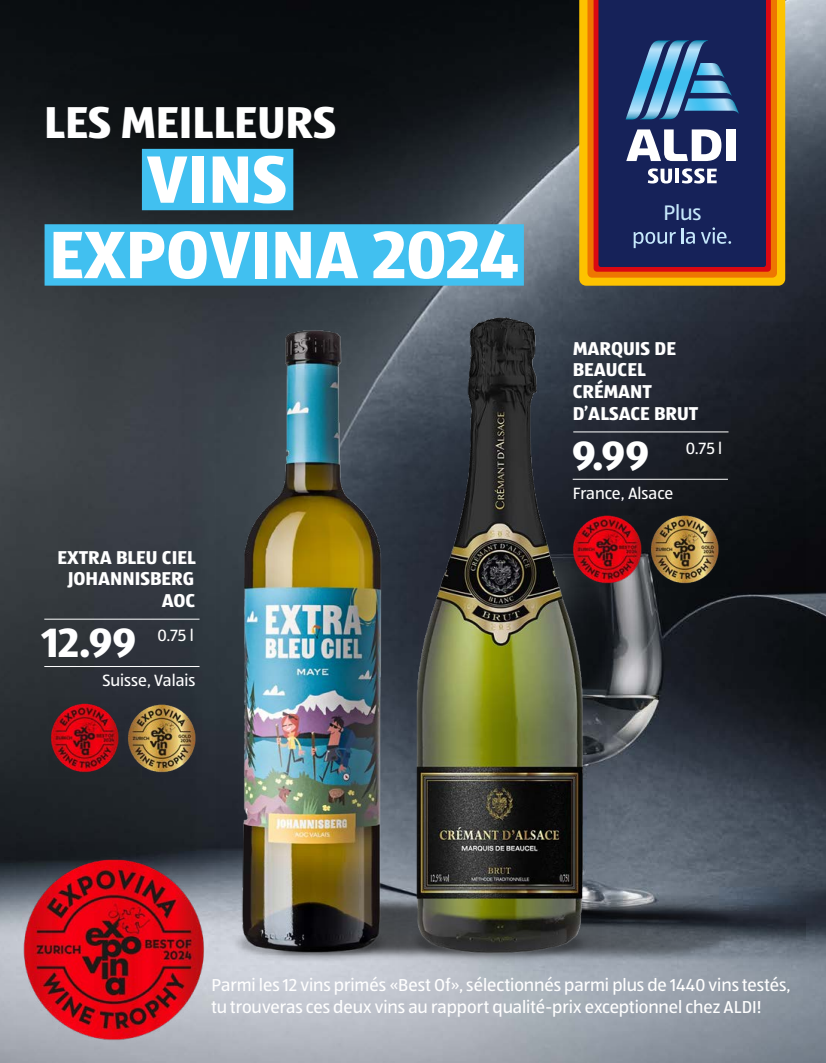
<style>
.page{position:relative;width:826px;height:1063px;background:#fff}
.page>*{position:absolute;margin:0;border:0;box-sizing:border-box;transform-origin:0 0}
.t1{font:700 69.38px/75.4px "ALDISUEDOT";color:#fff}
.t2{font:700 46.25px "ALDISUEDOT";color:#fff}
.t3{font:700 42.5px "ALDISUEDOT";color:#fff}
.t4{font:21.75px "ALDISUEDOT";color:#c6e8fb}
.t5{font:700 19.25px/21.6px "ALDISUEDOT";color:#fff;text-align:right}
.t6{font:17.88px/21.5px "ALDISUEDOT";letter-spacing:-.005em;color:#fff}
.t7{font:16.88px "ALDISUEDOT";color:#fff}
</style>
<div class="page">
<img style="left:0;top:0;width:826px;height:1063px">
<img style="left:216px;top:322px;width:589px;height:639px">
<img style="left:0;top:35px;width:457px;height:198px">
<hr style="left:44px;top:619px;width:155px;height:1px;background:#fff">
<hr style="left:44px;top:666px;width:155px;height:1px;background:#fff">
<img style="left:398px;top:300px;width:203px;height:673px">
<img style="left:48px;top:698px;width:153px;height:78px">
<img style="left:17px;top:842px;width:204px;height:210px">
<img style="left:571px;top:510px;width:153px;height:78px">
<hr style="left:573px;top:431px;width:155px;height:1px;background:#fff">
<hr style="left:572px;top:479px;width:156px;height:1px;background:#fff">
<svg style="left:579px;top:0;width:206px;height:286px;background:#f8bf01"></svg>
<svg style="left:587px;top:0;width:190px;height:278px;background:#ee7900"></svg>
<svg style="left:593px;top:0;width:178px;height:272px;background:#dc0f10"></svg>
<div style="left:598px;top:0;width:168px;height:267px;background:#162259"></div>
<hr style="left:675px;top:169px;width:4px;height:14px;background:#fff">
<svg style="left:647px;top:168px;width:25px;height:16px"></svg>
<svg style="left:682px;top:168px;width:34px;height:16px"></svg>
<div style="left:726px;top:129px;width:10px;height:32px;background:#fff"></div>
<svg style="left:626px;top:129px;width:95px;height:32px"></svg>
<svg style="left:625px;top:40px;width:114px;height:80px;background:#3f709f"></svg>
<svg style="left:633px;top:228px;width:62px;height:20px"></svg>
<svg style="left:701px;top:227px;width:30px;height:17px"></svg>
<div style="left:142px;top:149px;width:151px;height:61px;background:#41c0f0"></div>
<div style="left:45px;top:224px;width:479px;height:62px;background:#41c0f0"></div>
<h2 class="t2" style="left:44px;top:91px;width:293px">LES MEILLEURS</h2>
<h1 class="t1" style="left:49px;top:140px;width:470px;text-indent:97px">VINS<br>EXPOVINA 2024</h1>
<p class="t5" style="left:57px;top:546px;width:140px">EXTRA BLEU CIEL<br>JOHANNISBERG<br>AOC</p>
<h3 class="t3" style="left:42px;top:614px;width:96px">12.99</h3>
<p class="t7" style="left:157px;top:624px;width:38px">0.75 l</p>
<p class="t7" style="left:102px;top:669px;width:94px">Suisse, Valais</p>
<p class="t4" style="left:663px;top:199px;width:39px">Plus</p>
<p class="t5" style="left:572px;top:337px;width:127px;text-align:left">MARQUIS DE<br>BEAUCEL<br>CRÉMANT<br>D’ALSACE BRUT</p>
<h3 class="t3" style="left:572px;top:427px;width:79px">9.99</h3>
<p class="t7" style="left:573px;top:482px;width:102px">France, Alsace</p>
<p class="t7" style="left:686px;top:437px;width:38px">0.75 l</p>
<p class="t6" style="left:211px;top:974px;width:581px">Parmi les 12 vins primés «Best Of», sélectionnés parmi plus de 1440 vins testés, tu trouveras ces deux vins au rapport qualité-prix exceptionnel chez ALDI!</p>
</div>
